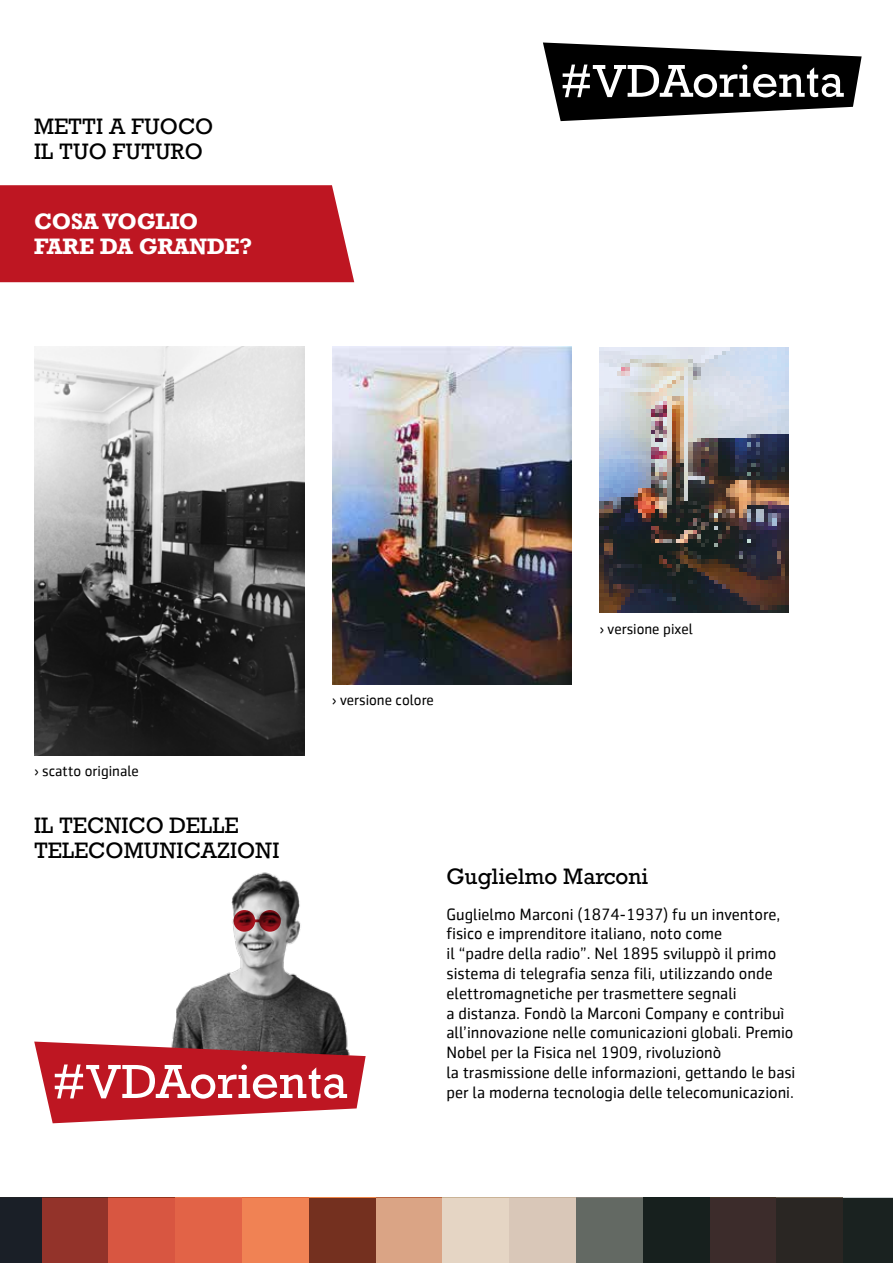
<style>
.page{position:relative;width:893px;height:1263px;background:#fff}
.page>*{position:absolute;margin:0;border:0;box-sizing:border-box;transform-origin:0 0}
.t1{font:21px/25.2px "Rockwell";color:#000}
.t2{font:700 21px/25.2px "Rockwell";letter-spacing:-.02em;color:#fff}
.t3{font:16.5px/19.8px "Sentico Sans DT";color:#000}
.t4{font:15px "Sentico Sans DT";color:#000}
</style>
<div class="page">
<div style="left:0;top:185px;width:354px;height:97px;background:#be1622"></div>
<svg style="left:543px;top:43px;width:319px;height:78px"></svg>
<img style="left:34px;top:347px;width:270px;height:408px">
<img style="left:332px;top:347px;width:240px;height:338px">
<img style="left:600px;top:347px;width:189px;height:265px">
<img style="left:172px;top:872px;width:176px;height:169px">
<svg style="left:234px;top:910px;width:21px;height:22px"></svg>
<svg style="left:259px;top:910px;width:22px;height:22px"></svg>
<svg style="left:252px;top:919px;width:9px;height:3px"></svg>
<svg style="left:34px;top:1041px;width:332px;height:82px"></svg>
<div style="left:843px;top:1198px;width:50px;height:65px;background:#1a2220"></div>
<div style="left:776px;top:1198px;width:67px;height:65px;background:#2a2623"></div>
<div style="left:709px;top:1198px;width:67px;height:65px;background:#3c2c2b"></div>
<div style="left:643px;top:1198px;width:66px;height:65px;background:#17201e"></div>
<div style="left:576px;top:1198px;width:67px;height:65px;background:#636963"></div>
<div style="left:509px;top:1198px;width:67px;height:65px;background:#d9c7b8"></div>
<div style="left:442px;top:1198px;width:67px;height:65px;background:#e5d5c4"></div>
<div style="left:375px;top:1198px;width:67px;height:65px;background:#daa485"></div>
<div style="left:309px;top:1198px;width:66px;height:65px;background:#74301f"></div>
<div style="left:242px;top:1198px;width:67px;height:65px;background:#f08254"></div>
<div style="left:175px;top:1198px;width:67px;height:65px;background:#e26347"></div>
<div style="left:108px;top:1198px;width:67px;height:65px;background:#d85641"></div>
<div style="left:41px;top:1198px;width:67px;height:65px;background:#93332a"></div>
<div style="left:0;top:1198px;width:41px;height:65px;background:#1a1f27"></div>
<p class="t1" style="left:34px;top:114px;width:181px">METTI A FUOCO<br>IL TUO FUTURO</p>
<p class="t2" style="left:34px;top:208px;width:220px">COSA VOGLIO<br>FARE DA GRANDE?</p>
<p class="t4" style="left:34px;top:763px;width:106px">› scatto originale</p>
<p class="t1" style="left:34px;top:813px;width:247px">IL TECNICO DELLE<br>TELECOMUNICAZIONI</p>
<p class="t4" style="left:332px;top:692px;width:103px">› versione colore</p>
<p class="t4" style="left:600px;top:621px;width:95px">› versione pixel</p>
<p class="t1" style="left:446px;top:864px;width:203px">Guglielmo Marconi</p>
<p class="t3" style="left:446px;top:904px;width:350px">Guglielmo Marconi (1874-1937) fu un inventore, fisico e imprenditore italiano, noto come<br>il “padre della radio”. Nel 1895 sviluppò il primo sistema di telegrafia senza fili, utilizzando onde elettromagnetiche per trasmettere segnali<br>a distanza. Fondò la Marconi Company e contribuì all’innovazione nelle comunicazioni globali. Premio Nobel per la Fisica nel 1909, rivoluzionò<br>la trasmissione delle informazioni, gettando le basi per la moderna tecnologia delle telecomunicazioni.</p>
</div>
